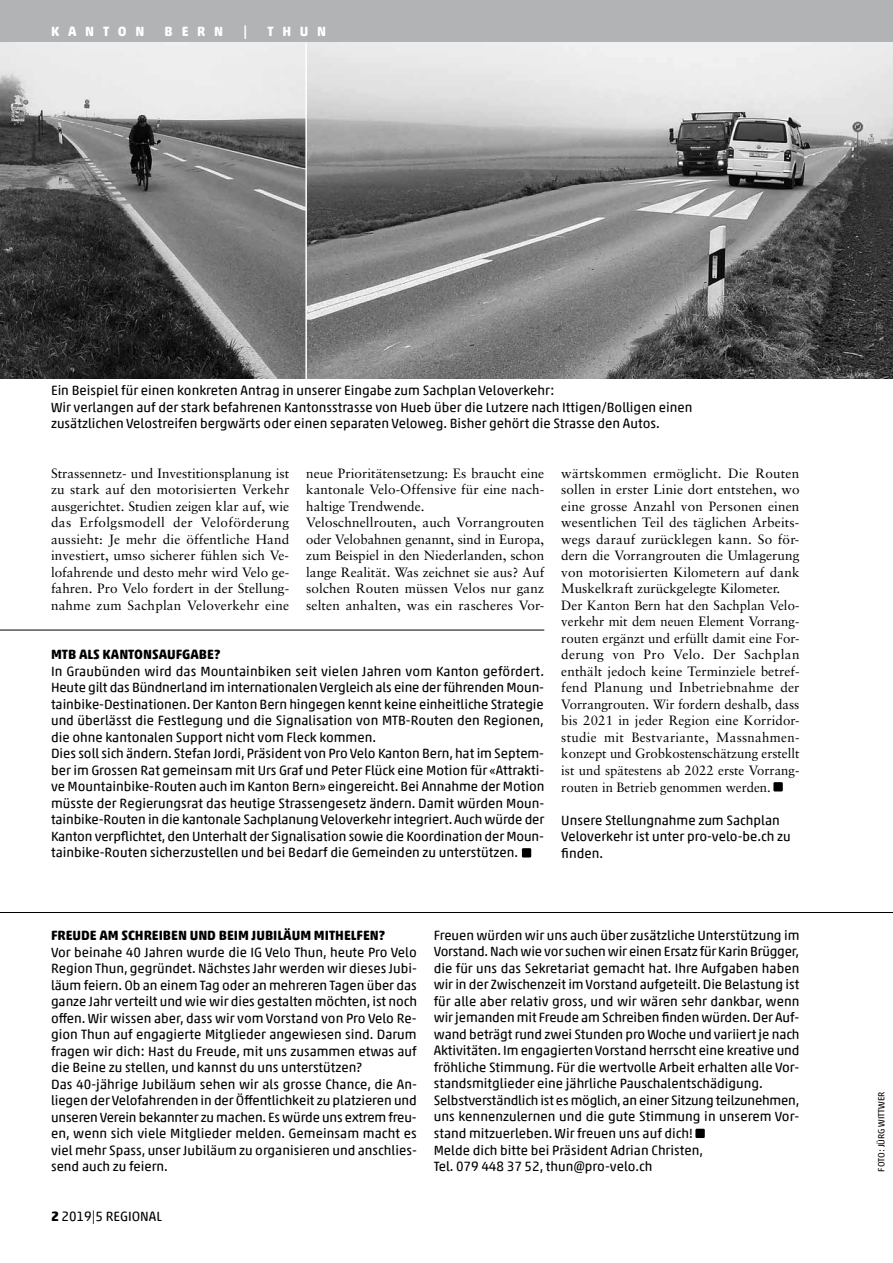
<style>
.page{position:relative;width:893px;height:1263px;background:#fff}
.page>*{position:absolute;margin:0;border:0;box-sizing:border-box;transform-origin:0 0}
.t1{font:13.5px/16.5px "Akko Rounded Pro";color:#000}
.t2{font:13.5px/16.5px "Sabon";letter-spacing:.005em;color:#000}
.t3{font:700 13.5px "Akko Rounded Pro";color:#000}
.t4{font:700 13.5px "Akko Rounded Pro";letter-spacing:.65em;color:#fff}
.t5{font:9px "Akko Rounded Pro";color:#000}
.s1{font-weight:700}
</style>
<div class="page">
<div style="left:0;top:0;width:893px;height:43px;background:#b1b3b4"></div>
<div style="left:773px;top:782px;width:10px;height:9px;background:#000"></div>
<div style="left:522px;top:848px;width:9px;height:9px;background:#000"></div>
<img style="left:0;top:43px;width:893px;height:336px">
<hr style="left:0;top:630px;width:544px;height:1px;background:#000">
<hr style="left:305px;top:43px;width:2px;height:336px;background:#fff">
<hr style="left:0;top:912px;width:893px;height:1px;background:#000">
<div style="left:695px;top:1129px;width:10px;height:9px;background:#000"></div>
<p class="t4" style="left:51px;top:22px;width:95px">KANTON</p>
<p class="t4" style="left:165px;top:22px;width:60px">BERN</p>
<p class="t4" style="left:243px;top:22px;width:5px">|</p>
<p class="t4" style="left:267px;top:22px;width:60px">THUN</p>
<p class="t1" style="left:51px;top:382px;width:643px">Ein Beispiel für einen konkreten Antrag in unserer Eingabe zum Sachplan Veloverkehr:<br>Wir verlangen auf der stark befahrenen Kantonsstrasse von Hueb über die Lutzere nach Ittigen/Bolligen einen zusätzlichen Velostreifen bergwärts oder einen separaten Veloweg. Bisher gehört die Strasse den Autos.</p>
<p class="t2" style="left:51px;top:465px;width:240px;text-align:justify">Strassennetz- und Investitionsplanung ist zu stark auf den motorisierten Verkehr ausgerichtet. Studien zeigen klar auf, wie das Erfolgsmodell der Veloförderung aussieht: Je mehr die öffentliche Hand investiert, umso sicherer fühlen sich Ve&shy;lofahrende und desto mehr wird Velo ge&shy;fahren. Pro Velo fordert in der Stellung&shy;nahme zum Sachplan Veloverkehr eine</p>
<p class="t2" style="left:306px;top:465px;width:240px">neue Prioritätensetzung: Es braucht eine kantonale Velo-Offensive für eine nach&shy;haltige Trendwende.<br>Veloschnellrouten, auch Vorrangrouten oder Velobahnen genannt, sind in Europa, zum Beispiel in den Niederlanden, schon lange Realität. Was zeichnet sie aus? Auf solchen Routen müssen Velos nur ganz selten anhalten, was ein rascheres Vor-</p>
<p class="t2" style="left:561px;top:465px;width:240px">wärtskommen ermöglicht. Die Routen sollen in erster Linie dort entstehen, wo eine grosse Anzahl von Personen einen wesentlichen Teil des täglichen Arbeits&shy;wegs darauf zurücklegen kann. So för&shy;dern die Vorrangrouten die Umlagerung von motorisierten Kilometern auf dank Muskelkraft zurückgelegte Kilometer.<br>Der Kanton Bern hat den Sachplan Velo&shy;verkehr mit dem neuen Element Vorrang&shy;routen ergänzt und erfüllt damit eine For&shy;derung von Pro Velo. Der Sachplan enthält jedoch keine Terminziele betref&shy;fend Planung und Inbetriebnahme der Vorrangrouten. Wir fordern deshalb, dass bis 2021 in jeder Region eine Korridor&shy;studie mit Bestvariante, Massnahmen&shy;konzept und Grobkostenschätzung erstellt ist und spätestens ab 2022 erste Vorrang&shy;routen in Betrieb genommen werden.</p>
<p class="t1" style="left:561px;top:811px;width:231px">Unsere Stellungnahme zum Sachplan<br>Veloverkehr ist unter pro-velo-be.ch zu finden.</p>
<p class="t3" style="left:51px;top:646px;width:171px">MTB ALS KANTONSAUFGABE?</p>
<p class="t1" style="left:51px;top:663px;width:495px">In Graubünden wird das Mountainbiken seit vielen Jahren vom Kanton gefördert.<br>Heute gilt das Bündnerland im internationalen Vergleich als eine der führenden Moun&shy;tainbike-Destinationen. Der Kanton Bern hingegen kennt keine einheitliche Strategie und überlässt die Festlegung und die Signalisation von MTB-Routen den Regionen, die ohne kantonalen Support nicht vom Fleck kommen.<br>Dies soll sich ändern. Stefan Jordi, Präsident von Pro Velo Kanton Bern, hat im Septem&shy;ber im Grossen Rat gemeinsam mit Urs Graf und Peter Flück eine Motion für «Attrakti&shy;ve Mountainbike-Routen auch im Kanton Bern» eingereicht. Bei Annahme der Motion müsste der Regierungsrat das heutige Strassengesetz ändern. Damit würden Moun&shy;tainbike-Routen in die kantonale Sachplanung Veloverkehr integriert. Auch würde der Kanton verpflichtet, den Unterhalt der Signalisation sowie die Koordination der Moun&shy;tainbike-Routen sicherzustellen und bei Bedarf die Gemeinden zu unterstützen.</p>
<p class="t3" style="left:51px;top:927px;width:336px">FREUDE AM SCHREIBEN UND BEIM JUBILÄUM MITHELFEN?</p>
<p class="t1" style="left:51px;top:943px;width:367px">Vor beinahe 40 Jahren wurde die IG Velo Thun, heute Pro Velo Region Thun, gegründet. Nächstes Jahr werden wir dieses Jubi&shy;läum feiern. Ob an einem Tag oder an mehreren Tagen über das ganze Jahr verteilt und wie wir dies gestalten möchten, ist noch offen. Wir wissen aber, dass wir vom Vorstand von Pro Velo Re&shy;gion Thun auf engagierte Mitglieder angewiesen sind. Darum fragen wir dich: Hast du Freude, mit uns zusammen etwas auf die Beine zu stellen, und kannst du uns unterstützen?<br>Das 40-jährige Jubiläum sehen wir als grosse Chance, die An&shy;liegen der Velofahrenden in der Öffentlichkeit zu platzieren und unseren Verein bekannter zu machen. Es würde uns extrem freu&shy;en, wenn sich viele Mitglieder melden. Gemeinsam macht es viel mehr Spass, unser Jubiläum zu organisieren und anschlies&shy;send auch zu feiern.</p>
<p class="t1" style="left:51px;top:1207px;width:112px"><span class="s1">2</span> 2019|5 REGIONAL</p>
<p class="t1" style="left:434px;top:927px;width:367px">Freuen würden wir uns auch über zusätzliche Unterstützung im Vorstand. Nach wie vor suchen wir einen Ersatz für Karin Brügger, die für uns das Sekretariat gemacht hat. Ihre Aufgaben haben wir in der Zwischenzeit im Vorstand aufgeteilt. Die Belastung ist für alle aber relativ gross, und wir wären sehr dankbar, wenn wir jemanden mit Freude am Schreiben finden würden. Der Auf&shy;wand beträgt rund zwei Stunden pro Woche und variiert je nach Aktivitäten. Im engagierten Vorstand herrscht eine kreative und fröhliche Stimmung. Für die wertvolle Arbeit erhalten alle Vor&shy;standsmitglieder eine jährliche Pauschalentschädigung.<br>Selbstverständlich ist es möglich, an einer Sitzung teilzunehmen, uns kennenzulernen und die gute Stimmung in unserem Vor&shy;stand mitzuerleben. Wir freuen uns auf dich!<br>Melde dich bitte bei Präsident Adrian Christen,<br>Tel. 079 448 37 52, thun@pro-velo.ch</p>
<p class="t5" style="left:876px;top:1171px;width:81px;rotate:-90deg">FOTO: JÜRG WITTWER</p>
</div>
